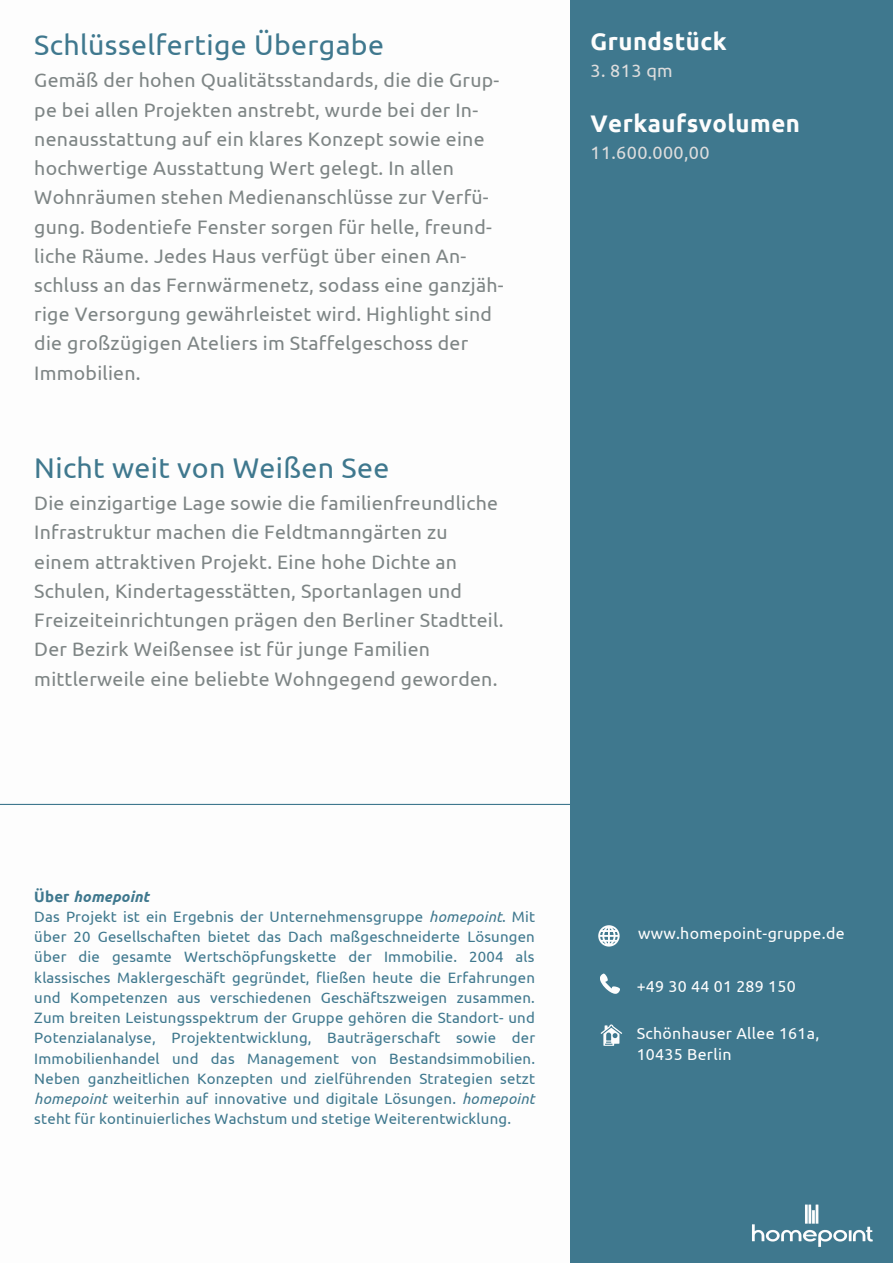
<style>
.page{position:relative;width:893px;height:1264px;background:#fff}
.page>*{position:absolute;margin:0;border:0;box-sizing:border-box;transform-origin:0 0}
.t1{font:28.5px "Ubuntu";letter-spacing:.015em;color:#3f788e}
.t2{font:700 24px "Ubuntu";letter-spacing:.02em;color:#fdfdfd}
.t3{font:19.5px/29.2px "Ubuntu";letter-spacing:.015em;color:#7e8585}
.t4{font:18px "Ubuntu";letter-spacing:.02em;color:#ddd}
.t5{font:15.9px/21.3px "Ubuntu";letter-spacing:.02em;color:#fdfdfd}
.t6{font:15px/20.2px "Ubuntu";letter-spacing:.015em;color:#3f788e}
.s1{font-weight:700}
.s2{font-weight:700;font-style:italic}
.s3{font-style:italic}
</style>
<div class="page">
<div style="left:0;top:0;width:892px;height:1262px;background:#3f788e"></div>
<div style="left:0;top:0;width:569px;height:622px;background:#fdfdfd"></div>
<div style="left:0;top:617px;width:569px;height:645px;background:#fdfdfd"></div>
<svg style="left:600px;top:1024px;width:22px;height:21px"></svg>
<svg style="left:600px;top:973px;width:19px;height:20px"></svg>
<svg style="left:598px;top:925px;width:21px;height:21px"></svg>
<hr style="left:0;top:803px;width:571px;height:2px;background:#3f788e">
<img style="left:752px;top:1204px;width:121px;height:43px">
<h1 class="t1" style="left:34px;top:28px;width:351px">Schlüsselfertige Übergabe</h1>
<p class="t3" style="left:34px;top:65px;width:471px">Gemäß der hohen Qualitätsstandards, die die Grup&shy;pe bei allen Projekten anstrebt, wurde bei der In&shy;nenausstattung auf ein klares Konzept sowie eine hochwertige Ausstattung Wert gelegt. In allen Wohnräumen stehen Medienanschlüsse zur Verfü&shy;gung. Bodentiefe Fenster sorgen für helle, freund&shy;liche Räume. Jedes Haus verfügt über einen An&shy;schluss an das Fernwärmenetz, sodass eine ganzjäh&shy;rige Versorgung gewährleistet wird. Highlight sind die großzügigen Ateliers im Staffelgeschoss der Immobilien.</p>
<h1 class="t1" style="left:34px;top:451px;width:356px">Nicht weit von Weißen See</h1>
<p class="t3" style="left:34px;top:488px;width:470px">Die einzigartige Lage sowie die familienfreundliche Infrastruktur machen die Feldtmanngärten zu einem attraktiven Projekt. Eine hohe Dichte an Schulen, Kindertagesstätten, Sportanlagen und Freizeiteinrichtungen prägen den Berliner Stadtteil.<br>Der Bezirk Weißensee ist für junge Familien mittlerweile eine beliebte Wohngegend geworden.</p>
<p class="t2" style="left:590px;top:28px;width:138px">Grundstück</p>
<p class="t4" style="left:590px;top:60px;width:84px">3. 813 qm</p>
<p class="t2" style="left:590px;top:110px;width:211px">Verkaufsvolumen</p>
<p class="t4" style="left:590px;top:142px;width:121px">11.600.000,00</p>
<p class="t6" style="left:34px;top:886px;width:502px"><span class="s1">Über</span> <span class="s2">homepoint<br></span>Das Projekt ist ein Ergebnis der Unternehmensgruppe <span class="s3">homepoint</span>. Mit über 20 Gesellschaften bietet das Dach maßgeschneiderte Lösungen über die gesamte Wertschöpfungskette der Immobilie. 2004 als klassisches Maklergeschäft gegründet, fließen heute die Erfahrungen und Kompetenzen aus verschiedenen Geschäftszweigen zusammen.<br>Zum breiten Leistungsspektrum der Gruppe gehören die Standort- und Potenzialanalyse, Projektentwicklung, Bauträgerschaft sowie der Immobilienhandel und das Management von Bestandsimmobilien.<br>Neben ganzheitlichen Konzepten und zielführenden Strategien setzt <span class="s3">homepoint</span> weiterhin auf innovative und digitale Lösungen. <span class="s3">homepoint </span>steht für kontinuierliches Wachstum und stetige Weiterentwicklung.</p>
<p class="t5" style="left:638px;top:922px;width:208px">www.homepoint-gruppe.de</p>
<p class="t5" style="left:636px;top:975px;width:161px">+49 30 44 01 289 150</p>
<p class="t5" style="left:636px;top:1022px;width:184px">Schönhauser Allee 161a,<br>10435 Berlin</p>
</div>
